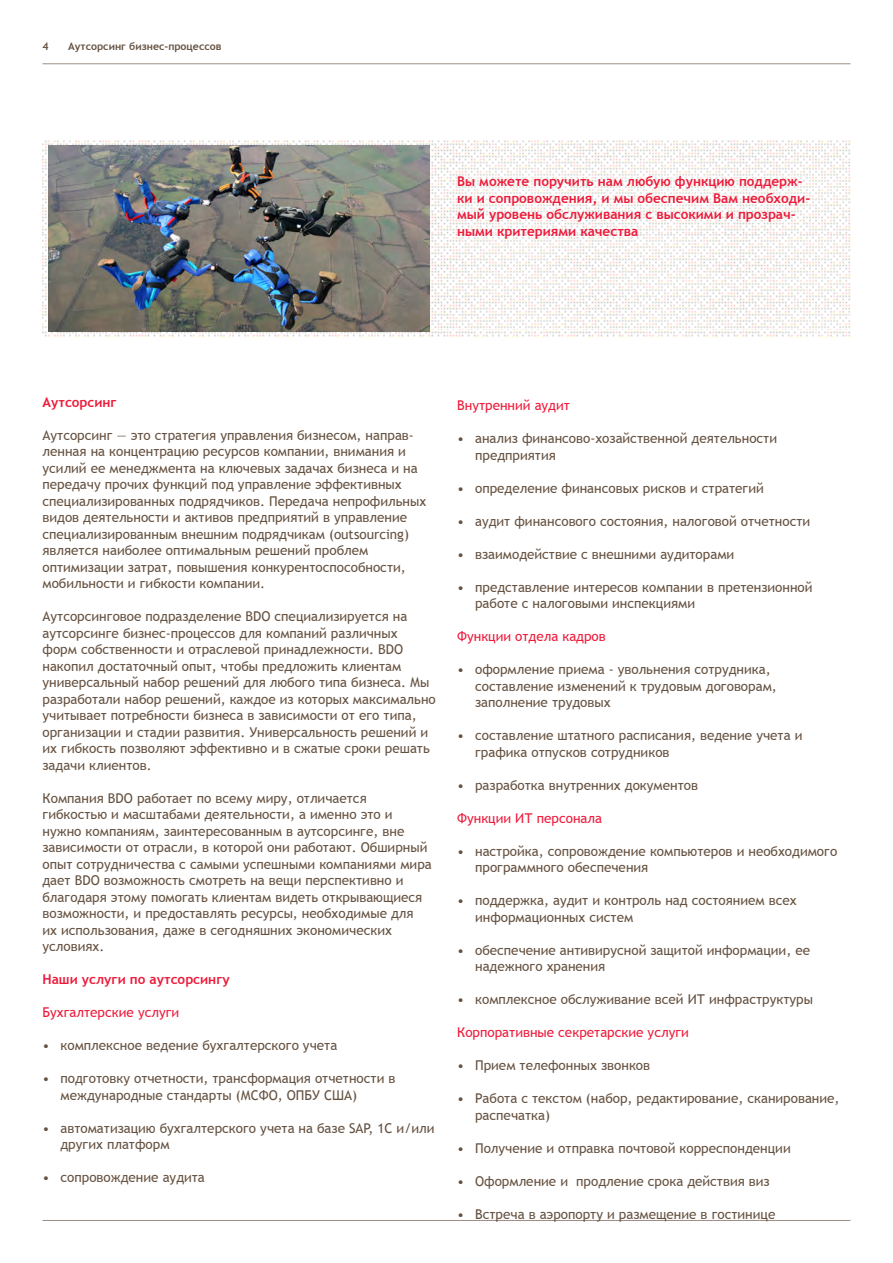
<style>
.page{position:relative;width:893px;height:1263px;background:#fff}
.page>*{position:absolute;margin:0;border:0;box-sizing:border-box;transform-origin:0 0}
.Body_text{font:13.5px/16.5px "Trebuchet MS";color:#655140}
.Statistic_pull-out_i{font:700 13.5px/16.5px "Trebuchet MS";color:#ed1a3a}
.Body_text-2{font:13.5px "Trebuchet MS";color:#ed1a3a}
.Body_text-3{font:700 13.5px "Trebuchet MS";color:#ed1a3a}
.Subheading_level_1{font:700 13.5px "Trebuchet MS";color:#ed1a3a}
.Running_header{font:700 10.5px "Trebuchet MS";color:#655140}
</style>
<div class="page">
<hr style="left:43px;top:63px;width:807px;height:1px;background:#9d8d85">
<hr style="left:43px;top:1220px;width:807px;height:1px;background:#9d8d85">
<img style="left:43px;top:141px;width:807px;height:196px">
<img style="left:48px;top:146px;width:382px;height:185px">
<p class="Running_header" style="left:43px;top:40px;width:8px">4</p>
<p class="Running_header" style="left:68px;top:40px;width:155px">Аутсорсинг бизнес-процессов</p>
<p class="Statistic_pull-out_i" style="left:457px;top:173px;width:355px">Вы можете поручить нам любую функцию поддерж&shy;ки и сопровождения, и мы обеспечим Вам необходи&shy;мый уровень обслуживания с высокими и прозрач&shy;ными критериями качества</p>
<p class="Subheading_level_1" style="left:43px;top:394px;width:76px">Аутсорсинг</p>
<p class="Body_text" style="left:43px;top:427px;width:385px">Аутсорсинг — это стратегия управления бизнесом, направ&shy;ленная на концентрацию ресурсов компании, внимания и усилий ее менеджмента на ключевых задачах бизнеса и на передачу прочих функций под управление эффективных специализированных подрядчиков. Передача непрофильных видов деятельности и активов предприятий в управление специализированным внешним подрядчикам (outsourcing) является наиболее оптимальным решений проблем оптимизации затрат, повышения конкурентоспособности, мобильности и гибкости компании.</p>
<p class="Body_text" style="left:43px;top:608px;width:395px">Аутсорсинговое подразделение BDO специализируется на аутсорсинге бизнес-процессов для компаний различных<br>форм собственности и отраслевой принадлежности. BDO накопил достаточный опыт, чтобы предложить клиентам универсальный набор решений для любого типа бизнеса. Мы разработали набор решений, каждое из которых максимально учитывает потребности бизнеса в зависимости от его типа, организации и стадии развития. Универсальность решений и их гибкость позволяют эффективно и в сжатые сроки решать задачи клиентов.</p>
<p class="Body_text" style="left:43px;top:790px;width:391px">Компания BDO работает по всему миру, отличается гибкостью и масштабами деятельности, а именно это и нужно компаниям, заинтересованным в аутсорсинге, вне зависимости от отрасли, в которой они работают. Обширный опыт сотрудничества с самыми успешными компаниями мира дает BDO возможность смотреть на вещи перспективно и благодаря этому помогать клиентам видеть открывающиеся возможности, и предоставлять ресурсы, необходимые для<br>их использования, даже в сегодняшних экономических условиях.</p>
<p class="Body_text-3" style="left:43px;top:971px;width:189px">Наши услуги по аутсорсингу</p>
<p class="Body_text-2" style="left:43px;top:1004px;width:138px">Бухгалтерские услуги</p>
<p class="Body_text" style="left:43px;top:1037px;width:296px">• комплексное ведение бухгалтерского учета</p>
<p class="Body_text" style="left:61px;top:1070px;width:336px;text-indent:-18px">• подготовку отчетности, трансформация отчетности в международные стандарты (МСФО, ОПБУ США)</p>
<p class="Body_text" style="left:61px;top:1120px;width:375px;text-indent:-18px">• автоматизацию бухгалтерского учета на базе SAP, 1С и/или других платформ</p>
<p class="Body_text" style="left:43px;top:1169px;width:164px">• сопровождение аудита</p>
<p class="Body_text-2" style="left:457px;top:397px;width:114px">Внутренний аудит</p>
<p class="Body_text" style="left:475px;top:430px;width:304px;text-indent:-18px">• анализ финансово-хозайственной деятельности предприятия</p>
<p class="Body_text" style="left:457px;top:480px;width:308px">• определение финансовых рисков и стратегий</p>
<p class="Body_text" style="left:457px;top:513px;width:355px">• аудит финансового состояния, налоговой отчетности</p>
<p class="Body_text" style="left:457px;top:546px;width:279px">• взаимодействие с внешними аудиторами</p>
<p class="Body_text" style="left:475px;top:579px;width:339px;text-indent:-18px">• представление интересов компании в претензионной работе с налоговыми инспекциями</p>
<p class="Body_text-2" style="left:457px;top:628px;width:150px">Функции отдела кадров</p>
<p class="Body_text" style="left:475px;top:661px;width:303px;text-indent:-18px">• оформление приема - увольнения сотрудника, составление изменений к трудовым договорам, заполнение трудовых</p>
<p class="Body_text" style="left:475px;top:727px;width:329px;text-indent:-18px">• составление штатного расписания, ведение учета и графика отпусков сотрудников</p>
<p class="Body_text" style="left:457px;top:777px;width:242px">• разработка внутренних документов</p>
<p class="Body_text-2" style="left:457px;top:810px;width:146px">Функции ИТ персонала</p>
<p class="Body_text" style="left:475px;top:843px;width:364px;text-indent:-18px">• настройка, сопровождение компьютеров и необходимого программного обеспечения</p>
<p class="Body_text" style="left:475px;top:892px;width:323px;text-indent:-18px">• поддержка, аудит и контроль над состоянием всех информационных систем</p>
<p class="Body_text" style="left:475px;top:942px;width:337px;text-indent:-18px">• обеспечение антивирусной защитой информации, ее надежного хранения</p>
<p class="Body_text" style="left:457px;top:991px;width:357px">• комплексное обслуживание всей ИТ инфраструктуры</p>
<p class="Body_text-2" style="left:457px;top:1024px;width:233px">Корпоративные секретарские услуги</p>
<p class="Body_text" style="left:457px;top:1057px;width:195px">• Прием телефонных звонков</p>
<p class="Body_text" style="left:475px;top:1090px;width:366px;text-indent:-18px">• Работа с текстом (набор, редактирование, сканирование, распечатка)</p>
<p class="Body_text" style="left:457px;top:1140px;width:335px">• Получение и отправка почтовой корреспонденции</p>
<p class="Body_text" style="left:457px;top:1173px;width:314px">• Оформление и продление срока действия виз</p>
<p class="Body_text" style="left:457px;top:1206px;width:320px">• Встреча в аэропорту и размещение в гостинице</p>
</div>
